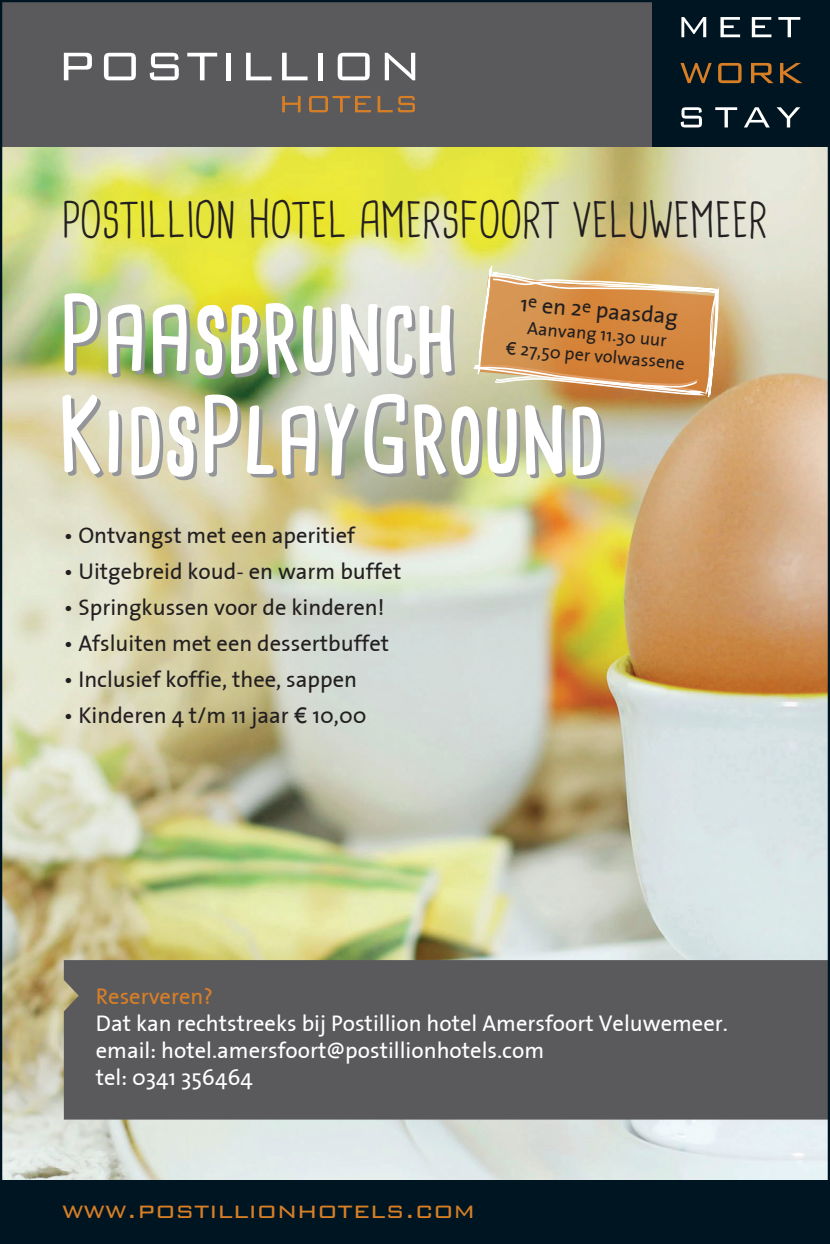
<style>
.page{position:relative;width:830px;height:1244px;background:#fff}
.page>*{position:absolute;margin:0;border:0;box-sizing:border-box;transform-origin:0 0}
.t1{font:700 101.25px/101.2px "Cardenio Modern";color:#fff}
.t2{font:49.05px "Cardenio Modern";color:#231f20}
.t3{font:300 29.25px "Bank Gothic BT";color:#d87f26}
.t4{font:22.5px "The Sans Plain";color:#231f20}
.t5{font:22.5px/27px "The Sans Plain";color:#fff}
.t6{font:22.5px "The Sans Plain";color:#d87f26}
.t7{font:18px/21.6px "The Sans Plain";color:#231f20;text-align:center}
.s1{font-family:"Gill Sans"}
</style>
<div class="page">
<img style="left:3px;top:147px;width:823px;height:1033px">
<div style="left:64px;top:960px;width:762px;height:159px;background:#5a5a5d"></div>
<div style="left:0;top:0;width:806px;height:147px;background:#5a5a5d"></div>
<svg style="left:64px;top:53px;width:28px;height:27px"></svg>
<svg style="left:104px;top:53px;width:32px;height:27px"></svg>
<svg style="left:150px;top:53px;width:29px;height:27px"></svg>
<svg style="left:187px;top:53px;width:30px;height:27px"></svg>
<hr style="left:226px;top:53px;width:4px;height:27px;background:#fff">
<svg style="left:246px;top:53px;width:25px;height:27px"></svg>
<svg style="left:282px;top:53px;width:25px;height:27px"></svg>
<hr style="left:318px;top:53px;width:4px;height:27px;background:#fff">
<svg style="left:337px;top:53px;width:32px;height:27px"></svg>
<svg style="left:384px;top:53px;width:31px;height:27px"></svg>
<svg style="left:282px;top:96px;width:18px;height:16px"></svg>
<svg style="left:309px;top:96px;width:62px;height:16px"></svg>
<svg style="left:377px;top:96px;width:38px;height:16px"></svg>
<div style="left:652px;top:0;width:176px;height:147px;background:#001522"></div>
<svg style="left:681px;top:17px;width:25px;height:20px"></svg>
<svg style="left:720px;top:17px;width:19px;height:20px"></svg>
<svg style="left:751px;top:17px;width:20px;height:20px"></svg>
<svg style="left:778px;top:17px;width:21px;height:20px"></svg>
<svg style="left:680px;top:63px;width:31px;height:20px"></svg>
<svg style="left:718px;top:63px;width:23px;height:20px"></svg>
<svg style="left:751px;top:63px;width:22px;height:20px"></svg>
<svg style="left:780px;top:63px;width:22px;height:20px"></svg>
<svg style="left:680px;top:107px;width:21px;height:20px"></svg>
<svg style="left:715px;top:107px;width:21px;height:20px"></svg>
<svg style="left:744px;top:107px;width:25px;height:20px"></svg>
<svg style="left:776px;top:107px;width:24px;height:20px"></svg>
<div style="left:0;top:1180px;width:828px;height:64px;background:#001522"></div>
<svg style="left:440px;top:198px;width:287px;height:262px;background:#d0c994"></svg>
<svg style="left:472px;top:267px;width:247px;height:134px;background:#d7a065"></svg>
<h2 class="t2" style="left:62px;top:192px;width:706px">POSTILLION HOTEL AMERSFOORT VELUWEMEER</h2>
<h1 class="t1" style="left:58px;top:283px;width:548px">Paasbrunch<br>KidsPlayGround</h1>
<p class="t4" style="left:521px;top:285px;width:160px;rotate:5deg">1<sup>e</sup> en 2<sup>e</sup> paasdag</p>
<p class="t7" style="left:508px;top:315px;width:181px;rotate:5deg">Aanvang 11.30 uur<br><span class="s1">€</span> 27,50 per volwassene</p>
<p class="t4" style="left:64px;top:517px;width:292px">• Ontvangst met een aperitief</p>
<p class="t4" style="left:64px;top:553px;width:339px">• Uitgebreid koud- en warm buffet</p>
<p class="t4" style="left:64px;top:589px;width:322px">• Springkussen voor de kinderen!</p>
<p class="t4" style="left:64px;top:625px;width:327px">• Afsluiten met een dessertbuffet</p>
<p class="t4" style="left:64px;top:661px;width:294px">• Inclusief koffie, thee, sappen</p>
<p class="t4" style="left:64px;top:697px;width:304px">• Kinderen 4 t/m 11 jaar <span class="s1">€</span> 10,00</p>
<p class="t6" style="left:96px;top:977px;width:119px">Reserveren?</p>
<p class="t5" style="left:96px;top:1009px;width:633px">Dat kan rechtstreeks bij Postillion hotel Amersfoort Veluwemeer. email: hotel.amersfoort@postillionhotels.com<br>tel: 0341 356464</p>
<h3 class="t3" style="left:62px;top:1194px;width:414px">www.postillionhotels.com</h3>
</div>
